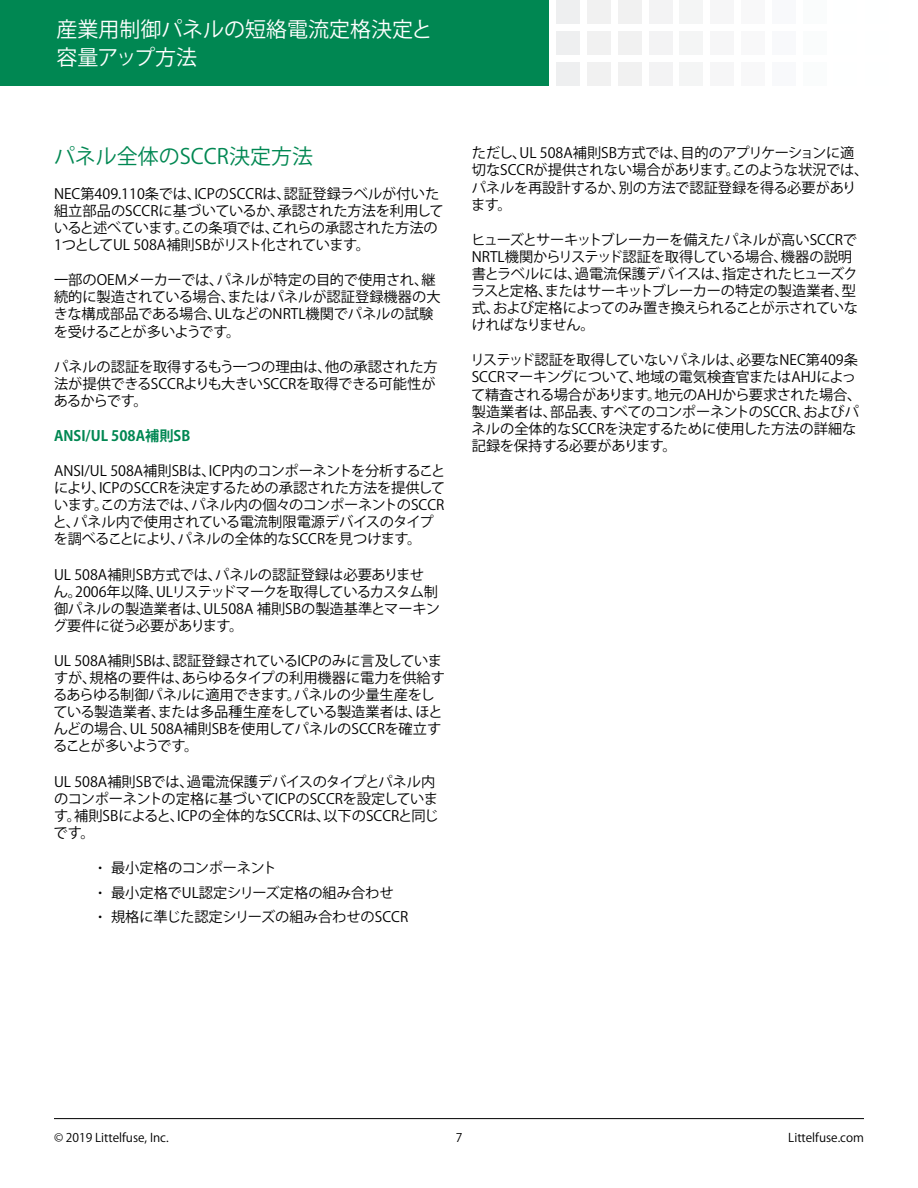
<style>
.page{position:relative;width:918px;height:1188px;background:#fff}
.page>*{position:absolute;margin:0;border:0;box-sizing:border-box;transform-origin:0 0}
.t1{font:21px/28.5px "Koz Go Pr 6 N";color:#fff}
.Heading_1{font:21px "Koz Go Pr 6 N";color:#008752}
.Body{font:14.25px/17.1px "Koz Go Pr 6 N";color:#000}
.Body-2{font:14.25px/17.1px "Koz Go Pr 6 N";letter-spacing:-.02em;color:#000}
.Body-3{font:700 14.25px "Koz Go Pr 6 N";color:#008752}
.t2{font:12px "Koz Go Pr 6 N";color:#000}
.s1{font-family:"MS Mincho"}
</style>
<div class="page">
<div style="left:556px;top:0;width:24px;height:24px;background:#eeeff0"></div>
<div style="left:587px;top:0;width:24px;height:24px;background:#f1f1f1"></div>
<div style="left:556px;top:31px;width:24px;height:24px;background:#eeeff0"></div>
<div style="left:587px;top:31px;width:24px;height:24px;background:#f1f1f1"></div>
<div style="left:556px;top:62px;width:24px;height:23px;background:#eeeff0"></div>
<div style="left:587px;top:62px;width:24px;height:23px;background:#f1f1f1"></div>
<div style="left:618px;top:0;width:24px;height:24px;background:#f1f1f1"></div>
<div style="left:618px;top:31px;width:24px;height:24px;background:#f1f1f1"></div>
<div style="left:649px;top:31px;width:23px;height:24px;background:#f3f3f4"></div>
<div style="left:618px;top:62px;width:24px;height:23px;background:#f1f1f1"></div>
<div style="left:649px;top:62px;width:23px;height:23px;background:#f3f3f4"></div>
<div style="left:680px;top:0;width:23px;height:24px;background:#f4f5f5"></div>
<div style="left:710px;top:0;width:24px;height:24px;background:#f6f6f7"></div>
<div style="left:680px;top:31px;width:23px;height:24px;background:#f4f5f5"></div>
<div style="left:710px;top:31px;width:24px;height:24px;background:#f6f6f7"></div>
<div style="left:680px;top:62px;width:23px;height:23px;background:#f4f5f5"></div>
<div style="left:710px;top:62px;width:24px;height:23px;background:#f6f6f7"></div>
<div style="left:741px;top:0;width:24px;height:24px;background:#f8f8f9"></div>
<div style="left:772px;top:0;width:23px;height:24px;background:#f8f9fb"></div>
<div style="left:741px;top:31px;width:24px;height:24px;background:#f8f8f9"></div>
<div style="left:772px;top:31px;width:23px;height:24px;background:#f8f9fb"></div>
<div style="left:741px;top:62px;width:24px;height:23px;background:#f8f8f9"></div>
<div style="left:772px;top:62px;width:23px;height:23px;background:#f8f9fb"></div>
<div style="left:803px;top:0;width:23px;height:24px;background:#fafcfc"></div>
<div style="left:803px;top:31px;width:23px;height:24px;background:#fafcfc"></div>
<div style="left:803px;top:62px;width:23px;height:23px;background:#fafcfc"></div>
<div style="left:0;top:0;width:549px;height:85px;background:#008752"></div>
<div style="left:649px;top:0;width:23px;height:24px;background:#f3f3f4"></div>
<hr style="left:54px;top:1118px;width:810px;height:1px;background:#000">
<h1 class="t1" style="left:56px;top:15px;width:378px">産業用制御パネルの短絡電流定格決定と容量アップ方法</h1>
<p class="Heading_1" style="left:54px;top:144px;width:261px">パネル全体のSCCR決定方法</p>
<p class="Body" style="left:54px;top:185px;width:391px">NEC第409.110条では、ICPのSCCRは、認証登録ラベルが付いた組立部品のSCCRに基づいているか、承認された方法を利用していると述べています。この条項では、これらの承認された方法の1つとしてUL 508A補則SBがリスト化されています。</p>
<p class="Body" style="left:54px;top:272px;width:388px">一部のOEMメーカーでは、パネルが特定の目的で使用され、継続的に製造されている場合、またはパネルが認証登録機器の大きな構成部品である場合、ULなどのNRTL機関でパネルの試験を受けることが多いようです。</p>
<p class="Body" style="left:54px;top:358px;width:386px">パネルの認証を取得するもう一つの理由は、他の承認された方法が提供できるSCCRよりも大きいSCCRを取得できる可能性があるからです。</p>
<p class="Body-3" style="left:54px;top:428px;width:138px">ANSI/UL 508A補則SB</p>
<p class="Body" style="left:53px;top:463px;width:394px">ANSI/UL 508A補則SBは、ICP内のコンポーネントを分析することにより、ICPのSCCRを決定するための承認された方法を提供しています。この方法では、パネル内の個々のコンポーネントのSCCRと、パネル内で使用されている電流制限電源デバイスのタイプを調べることにより、パネルの全体的なSCCRを見つけます。</p>
<p class="Body" style="left:53px;top:566px;width:389px">UL 508A補則SB方式では、パネルの認証登録は必要ありません。2006年以降、ULリステッドマークを取得しているカスタム制御パネルの製造業者は、UL508A 補則SBの製造基準とマーキング要件に従う必要があります。</p>
<p class="Body" style="left:53px;top:652px;width:394px">UL 508A補則SBは、認証登録されているICPのみに言及していますが、規格の要件は、あらゆるタイプの利用機器に電力を供給するあらゆる制御パネルに適用できます。パネルの少量生産をしている製造業者、または多品種生産をしている製造業者は、ほとんどの場合、UL 508A補則SBを使用してパネルのSCCRを確立することが多いようです。</p>
<p class="Body" style="left:54px;top:773px;width:386px">UL 508A補則SBでは、過電流保護デバイスのタイプとパネル内のコンポーネントの定格に基づいてICPのSCCRを設定しています。補則SBによると、ICPの全体的なSCCRは、以下のSCCRと同じです。</p>
<p class="Body-2" style="left:93px;top:859px;width:185px"><span class="s1">・</span> 最小定格のコンポーネント</p>
<p class="Body" style="left:93px;top:884px;width:302px"><span class="s1">・</span> 最小定格でUL認定シリーズ定格の組み合わせ</p>
<p class="Body" style="left:93px;top:909px;width:317px"><span class="s1">・</span> 規格に準じた認定シリーズの組み合わせのSCCR</p>
<p class="Body" style="left:471px;top:145px;width:399px">ただし、UL 508A補則SB方式では、目的のアプリケーションに適切なSCCRが提供されない場合があります。このような状況では、パネルを再設計するか、別の方法で認証登録を得る必要があります。</p>
<p class="Body-2" style="left:471px;top:231px;width:389px">ヒューズとサーキットブレーカーを備えたパネルが高いSCCRで<br>NRTL機関からリステッド認証を取得している場合、機器の説明書とラベルには、過電流保護デバイスは、指定されたヒューズクラスと定格、またはサーキットブレーカーの特定の製造業者、型式、および定格によってのみ置き換えられることが示されていなければなりません。</p>
<p class="Body" style="left:470px;top:352px;width:393px">リステッド認証を取得していないパネルは、必要なNEC第409条<br>SCCRマーキングについて、地域の電気検査官またはAHJによって精査される場合があります。地元のAHJから要求された場合、製造業者は、部品表、すべてのコンポーネントのSCCR、およびパネルの全体的なSCCRを決定するために使用した方法の詳細な記録を保持する必要があります。</p>
<p class="t2" style="left:54px;top:1131px;width:116px">© 2019 Littelfuse, Inc.</p>
<p class="t2" style="left:456px;top:1131px;width:8px">7</p>
<p class="t2" style="left:788px;top:1131px;width:77px">Littelfuse.com</p>
</div>
